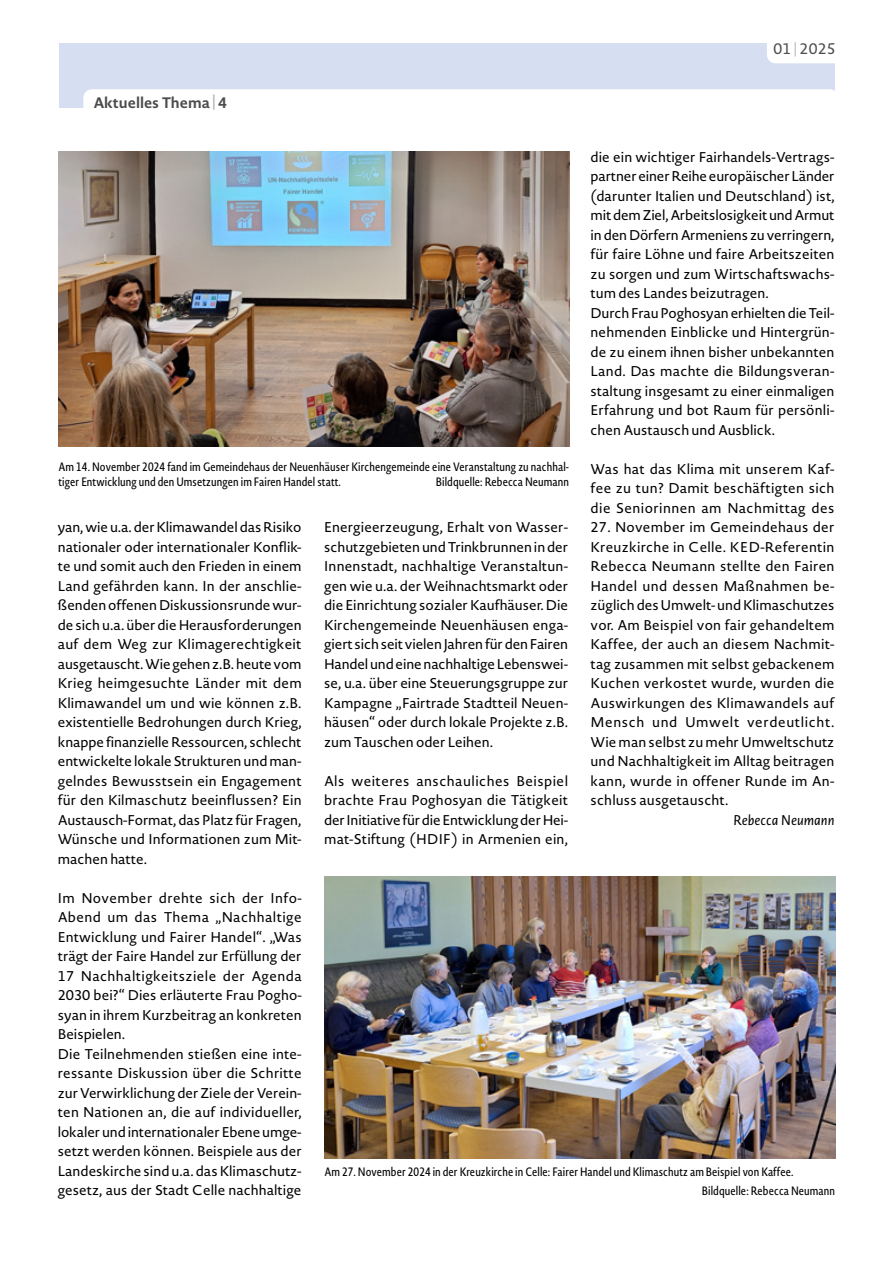
<style>
.page{position:relative;width:893px;height:1263px;background:#fff}
.page>*{position:absolute;margin:0;border:0;box-sizing:border-box;transform-origin:0 0}
.t1{font:700 15px "Novel Sans Pro";color:#4d4d4d}
.t2{font:15px "Novel Sans Pro";letter-spacing:.025em;color:#4d4d4d}
.t3{font:13.95px/19.5px "Novel Sans Pro";letter-spacing:.005em;color:#000;text-align:justify}
.t4{font:italic 13.95px "Novel Sans Pro";color:#000}
.t5{font:12px/14.4px "Novel Sans Cond Pro";letter-spacing:.01em;color:#000}
.s1{color:#b3b3b3}
.s2{font-size:13.95px;color:#b3b3b3}
</style>
<div class="page">
<div style="left:58px;top:44px;width:776px;height:64px;background:#d6dff1"></div>
<div style="left:767px;top:26px;width:75px;height:37px;background:#fff;border-radius:9px"></div>
<div style="left:83px;top:89px;width:755px;height:38px;background:#fff;border-radius:9px"></div>
<img style="left:59px;top:151px;width:510px;height:296px">
<img style="left:325px;top:876px;width:510px;height:283px">
<p class="t1" style="left:93px;top:92px;width:135px">Aktuelles Thema <span class="s1">|</span> 4</p>
<p class="t2" style="left:773px;top:38px;width:64px">01 <span class="s2">|</span> 2025</p>
<p class="t3" style="left:591px;top:147px;width:246px;text-align:left">die ein wichtiger Fairhandels-Vertrags&shy;partner einer Reihe europäischer Länder (darunter Italien und Deutschland) ist, mit dem Ziel, Arbeitslosigkeit und Armut in den Dörfern Armeniens zu verringern, für faire Löhne und faire Arbeitszeiten zu sorgen und zum Wirtschaftswachs&shy;tum des Landes beizutragen.<br>Durch Frau Poghosyan erhielten die Teil&shy;nehmenden Einblicke und Hintergrün&shy;de zu einem ihnen bisher unbekannten Land. Das machte die Bildungsveran&shy;staltung insgesamt zu einer einmaligen Erfahrung und bot Raum für persönli&shy;chen Austausch und Ausblick.</p>
<p class="t3" style="left:591px;top:459px;width:245px">Was hat das Klima mit unserem Kaf&shy;fee zu tun? Damit beschäftigten sich die Seniorinnen am Nachmittag des</p>
<p class="t3" style="left:591px;top:517px;width:246px">27. November im Gemeindehaus der Kreuzkirche in Celle. KED-Referentin Rebecca Neumann stellte den Fairen Handel und dessen Maßnahmen be&shy;züglich des Umwelt- und Klimaschutzes vor. Am Beispiel von fair gehandeltem Kaffee, der auch an diesem Nachmit&shy;tag zusammen mit selbst gebackenem Kuchen verkostet wurde, wurden die Auswirkungen des Klimawandels auf Mensch und Umwelt verdeutlicht.<br>Wie man selbst zu mehr Umweltschutz und Nachhaltigkeit im Alltag beitragen kann, wurde in offener Runde im An&shy;schluss ausgetauscht.</p>
<p class="t4" style="left:733px;top:810px;width:103px">Rebecca Neumann</p>
<p class="t5" style="left:58px;top:460px;width:512px">Am 14. November 2024 fand im Gemeindehaus der Neuenhäuser Kirchengemeinde eine Veranstaltung zu nachhal&shy;tiger Entwicklung und den Umsetzungen im Fairen Handel statt.</p>
<p class="t5" style="left:436px;top:474px;width:135px">Bildquelle: Rebecca Neumann</p>
<p class="t3" style="left:324px;top:517px;width:245px">Energieerzeugung, Erhalt von Wasser&shy;schutzgebieten und Trinkbrunnen in der Innenstadt, nachhaltige Veranstaltun&shy;gen wie u.a. der Weihnachtsmarkt oder die Einrichtung sozialer Kaufhäuser. Die Kirchengemeinde Neuenhäusen enga&shy;giert sich seit vielen Jahren für den Fairen Handel und eine nachhaltige Lebenswei&shy;se, u.a. über eine Steuerungsgruppe zur Kampagne „Fairtrade Stadtteil Neuen&shy;häusen“ oder durch lokale Projekte z.B. zum Tauschen oder Leihen.</p>
<p class="t3" style="left:324px;top:771px;width:245px">Als weiteres anschauliches Beispiel brachte Frau Poghosyan die Tätigkeit der Initiative für die Entwicklung der Hei&shy;mat-Stiftung (HDIF) in Armenien ein,</p>
<p class="t3" style="left:58px;top:517px;width:246px">yan, wie u.a. der Klimawandel das Risiko nationaler oder internationaler Konflik&shy;te und somit auch den Frieden in einem Land gefährden kann. In der anschlie&shy;ßenden offenen Diskussionsrunde wur&shy;de sich u.a. über die Herausforderungen auf dem Weg zur Klimagerechtigkeit ausgetauscht. Wie gehen z.B. heute vom Krieg heimgesuchte Länder mit dem Klimawandel um und wie können z.B. existentielle Bedrohungen durch Krieg, knappe finanzielle Ressourcen, schlecht entwickelte lokale Strukturen und man&shy;gelndes Bewusstsein ein Engagement für den Kilmaschutz beeinflussen? Ein Austausch-Format, das Platz für Fragen, Wünsche und Informationen zum Mit&shy;machen hatte.</p>
<p class="t3" style="left:58px;top:888px;width:246px;text-align:left">Im November drehte sich der Info-Abend um das Thema „Nachhaltige Entwicklung und Fairer Handel“. „Was trägt der Faire Handel zur Erfüllung der 17 Nachhaltigkeitsziele der Agenda 2030 bei?“ Dies erläuterte Frau Pogho&shy;syan in ihrem Kurzbeitrag an konkreten Beispielen.<br>Die Teilnehmenden stießen eine inte&shy;ressante Diskussion über die Schritte zur Verwirklichung der Ziele der Verein&shy;ten Nationen an, die auf individueller, lokaler und internationaler Ebene umge&shy;setzt werden können. Beispiele aus der Landeskirche sind u.a. das Klimaschutz&shy;gesetz, aus der Stadt Celle nachhaltige</p>
<p class="t5" style="left:702px;top:1161px;width:135px;line-height:19.5px;text-indent:-377px">Am 27. November 2024 in der Kreuzkirche in Celle: Fairer Handel und Klimaschutz am Beispiel von Kaffee.<br>Bildquelle: Rebecca Neumann</p>
</div>
